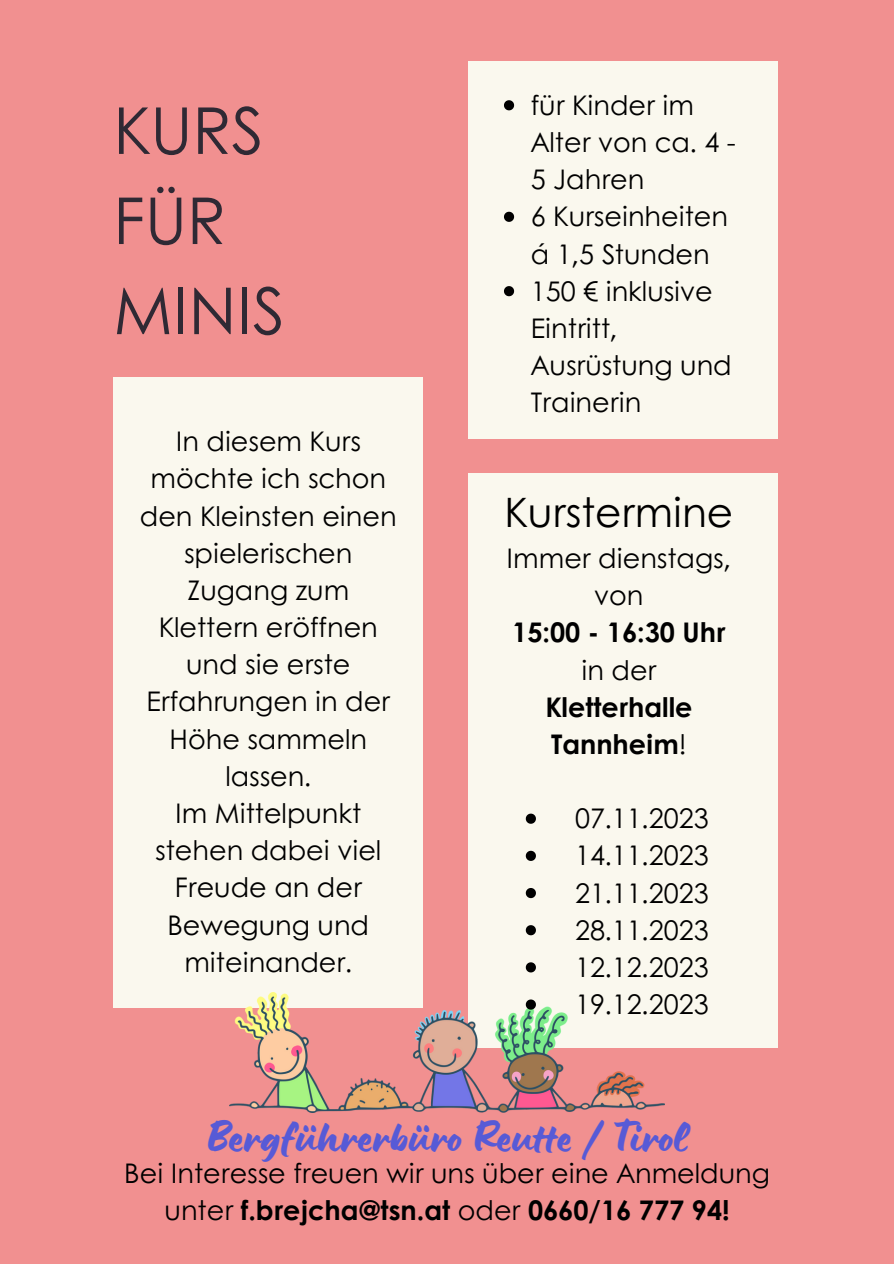
<style>
.page{position:relative;width:894px;height:1264px;background:#fff}
.page>*{position:absolute;margin:0;border:0;box-sizing:border-box;transform-origin:0 0}
.t1{font:64.65px "Century Gothic";color:#2f2934}
.t2{font:49.5px "Lumios Brush";color:#575ad6}
.t3{font:40.5px "Century Gothic";color:#000}
.t4{font:27px/37.2px "Century Gothic";color:#000;text-align:center}
.t5{font:700 27px "Century Gothic";color:#000}
.s1{font-weight:400}
.s2{font-weight:700}
</style>
<div class="page">
<div style="left:0;top:0;width:893px;height:1263px;background:#f19090"></div>
<div style="left:468px;top:61px;width:309px;height:377px;background:#faf8ee"></div>
<div style="left:468px;top:472px;width:309px;height:575px;background:#faf8ee"></div>
<div style="left:113px;top:377px;width:310px;height:630px;background:#faf8ee"></div>
<img style="left:230px;top:992px;width:434px;height:120px">
<svg style="left:525px;top:813px;width:10px;height:10px"></svg>
<svg style="left:525px;top:850px;width:10px;height:11px"></svg>
<svg style="left:525px;top:888px;width:10px;height:10px"></svg>
<svg style="left:525px;top:925px;width:10px;height:10px"></svg>
<svg style="left:525px;top:962px;width:10px;height:10px"></svg>
<svg style="left:525px;top:999px;width:10px;height:10px"></svg>
<svg style="left:504px;top:100px;width:10px;height:10px"></svg>
<svg style="left:504px;top:212px;width:10px;height:10px"></svg>
<svg style="left:504px;top:286px;width:10px;height:10px"></svg>
<p class="t1" style="left:113px;top:81px;width:150px">KURS</p>
<p class="t1" style="left:113px;top:171px;width:113px">FÜR</p>
<p class="t1" style="left:113px;top:261px;width:172px">MINIS</p>
<p class="t4" style="left:140px;top:421px;width:258px">In diesem Kurs möchte ich schon den Kleinsten einen spielerischen<br>Zugang zum<br>Klettern eröffnen und sie erste<br>Erfahrungen in der<br>Höhe sammeln lassen.</p>
<p class="t4" style="left:155px;top:793px;width:227px">Im Mittelpunkt stehen dabei viel<br>Freude an der<br>Bewegung und miteinander.</p>
<p class="t4" style="left:530px;top:85px;width:206px;text-align:left">für Kinder im<br>Alter von ca. 4 -<br>5 Jahren</p>
<p class="t4" style="left:530px;top:197px;width:199px;text-align:left">6 Kurseinheiten á 1,5 Stunden</p>
<p class="t4" style="left:530px;top:271px;width:202px;text-align:left">150 € inklusive<br>Eintritt,<br>Ausrüstung und<br>Trainerin</p>
<p class="t3" style="left:504px;top:481px;width:230px">Kurstermine</p>
<p class="t4" style="left:506px;top:538px;width:226px">Immer dienstags,</p>
<p class="t4" style="left:594px;top:575px;width:51px">von</p>
<p class="t5" style="left:512px;top:612px;width:215px">15:00 - 16:30 Uhr</p>
<p class="t4" style="left:581px;top:650px;width:76px">in der</p>
<p class="t5" style="left:545px;top:686px;width:149px">Kletterhalle</p>
<p class="t5" style="left:551px;top:723px;width:137px">Tannheim<span class="s1">!</span></p>
<p class="t4" style="left:575px;top:798px;width:135px">07.11.2023</p>
<p class="t4" style="left:575px;top:835px;width:135px">14.11.2023</p>
<p class="t4" style="left:575px;top:873px;width:135px">21.11.2023</p>
<p class="t4" style="left:575px;top:910px;width:135px">28.11.2023</p>
<p class="t4" style="left:575px;top:947px;width:135px">12.12.2023</p>
<p class="t4" style="left:575px;top:984px;width:135px">19.12.2023</p>
<p class="t2" style="left:207px;top:1119px;width:481px">Bergführerbüro Reutte / Tirol</p>
<p class="t4" style="left:124px;top:1152px;width:647px">Bei Interesse freuen wir uns über eine Anmeldung unter <span class="s2">f.brejcha@tsn.at</span> oder <span class="s2">0660/16 777 94!</span></p>
</div>
